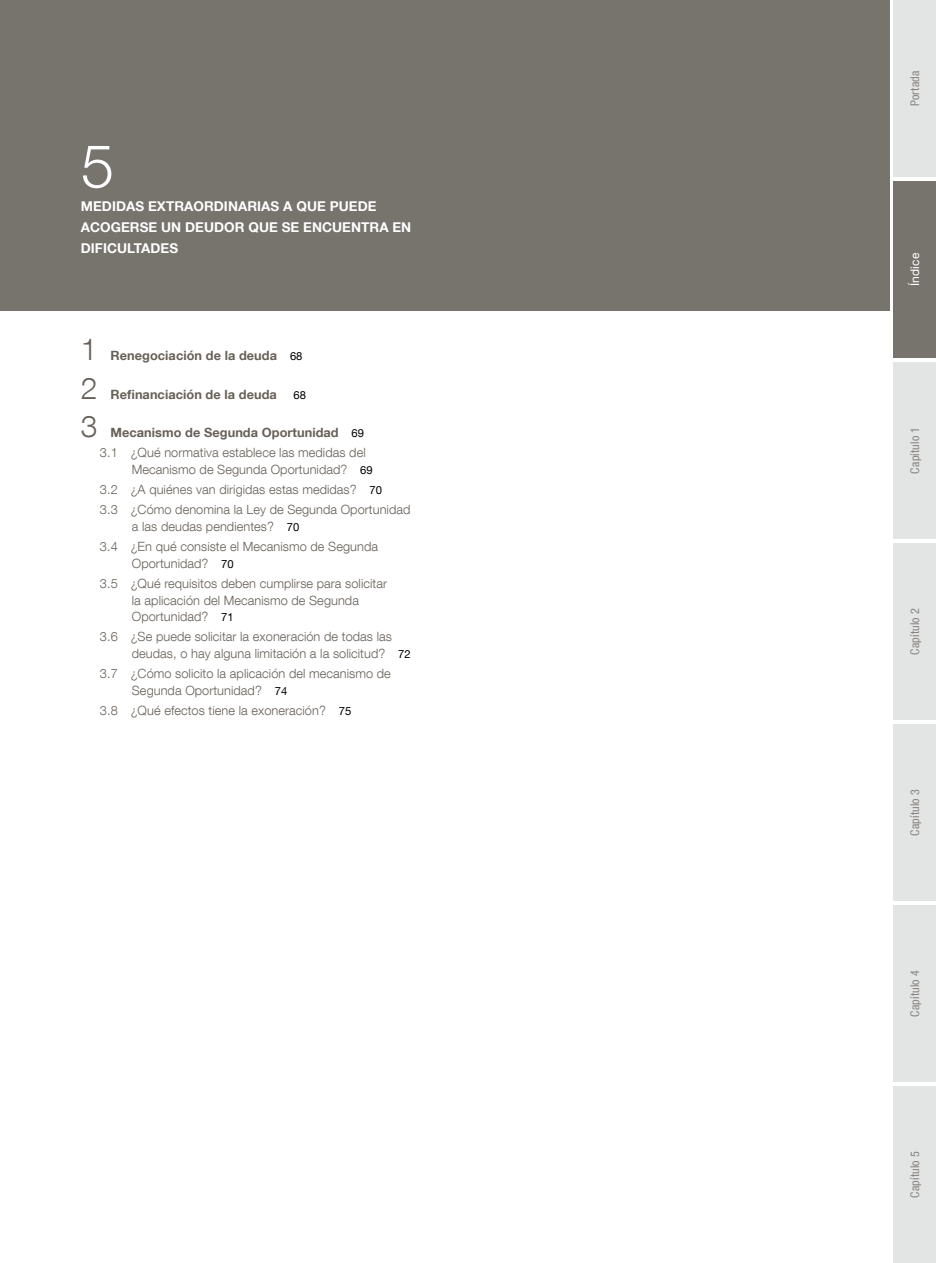
<style>
.page{position:relative;width:936px;height:1263px;background:#fff}
.page>*{position:absolute;margin:0;border:0;box-sizing:border-box;transform-origin:0 0}
.Indice_nº_cap{font:300 60px "Bd E Neue Helvetica";color:#fff}
.t1{font:300 30px "Bd E Neue Helvetica";color:#676058}
.Indice_titulo_cap{font:700 13.5px/21px "Bd E Neue Helvetica";letter-spacing:.005em;color:#fff}
.t2{font:300 12.75px/16.5px "Bd E Neue Helvetica";letter-spacing:.005em;color:#676058}
.t3{font:700 12.75px "Bd E Neue Helvetica";letter-spacing:.005em;color:#676058}
.t4{font:condensed 12px "Bd E Neue Helvetica";letter-spacing:.015em;color:#86837e}
.t5{font:12px "Bd E Neue Helvetica";letter-spacing:.02em;color:#fff}
.t6{font:11.25px "Bd E Neue Helvetica";color:#000}
.s1{font-weight:400;font-size:11.25px;color:#000}
</style>
<div class="page">
<div style="left:0;top:0;width:889px;height:310px;background:#77736d"></div>
<div style="left:893px;top:0;width:42px;height:177px;background:#e3e4e4"></div>
<div style="left:893px;top:181px;width:42px;height:177px;background:#77736d"></div>
<div style="left:893px;top:362px;width:42px;height:177px;background:#e3e4e4"></div>
<div style="left:893px;top:543px;width:42px;height:177px;background:#e3e4e4"></div>
<div style="left:893px;top:724px;width:42px;height:177px;background:#e3e4e4"></div>
<div style="left:893px;top:905px;width:42px;height:177px;background:#e3e4e4"></div>
<div style="left:893px;top:1086px;width:42px;height:177px;background:#e3e4e4"></div>
<p class="Indice_nº_cap" style="left:81px;top:129px;width:35px">5</p>
<p class="Indice_titulo_cap" style="left:81px;top:196px;width:332px">MEDIDAS EXTRAORDINARIAS A QUE PUEDE<br>ACOGERSE UN DEUDOR QUE SE ENCUENTRA EN<br>DIFICULTADES</p>
<p class="t1" style="left:81px;top:331px;width:18px">1</p>
<p class="t3" style="left:110px;top:347px;width:193px">Renegociación de la deuda <span class="s1">68</span></p>
<p class="t1" style="left:81px;top:369px;width:18px">2</p>
<p class="t3" style="left:110px;top:386px;width:168px">Refinanciación de la deuda</p>
<p class="t6" style="left:293px;top:388px;width:14px">68</p>
<p class="t1" style="left:81px;top:408px;width:18px">3</p>
<p class="t3" style="left:110px;top:424px;width:255px">Mecanismo de Segunda Oportunidad <span class="s1">69</span></p>
<p class="t2" style="left:132px;top:444px;width:242px;text-indent:-32px">3.1 ¿Qué normativa establece las medidas del<br>Mecanismo de Segunda Oportunidad? <span class="s1">69</span></p>
<p class="t2" style="left:100px;top:481px;width:283px">3.2 ¿A quiénes van dirigidas estas medidas? <span class="s1">70</span></p>
<p class="t2" style="left:132px;top:501px;width:280px;text-indent:-32px">3.3 ¿Cómo denomina la Ley de Segunda Oportunidad a las deudas pendientes? <span class="s1">70</span></p>
<p class="t2" style="left:132px;top:538px;width:247px;text-indent:-32px">3.4 ¿En qué consiste el Mecanismo de Segunda<br>Oportunidad? <span class="s1">70</span></p>
<p class="t2" style="left:132px;top:575px;width:257px;text-indent:-32px">3.5 ¿Qué requisitos deben cumplirse para solicitar la aplicación del Mecanismo de Segunda<br>Oportunidad? <span class="s1">71</span></p>
<p class="t2" style="left:132px;top:628px;width:280px;text-indent:-32px">3.6 ¿Se puede solicitar la exoneración de todas las deudas, o hay alguna limitación a la solicitud? <span class="s1">72</span></p>
<p class="t2" style="left:132px;top:665px;width:260px;text-indent:-32px">3.7 ¿Cómo solicito la aplicación del mecanismo de<br>Segunda Oportunidad? <span class="s1">74</span></p>
<p class="t2" style="left:100px;top:702px;width:253px">3.8 ¿Qué efectos tiene la exoneración? <span class="s1">75</span></p>
<p class="t4" style="left:907px;top:106px;width:37px;rotate:-90deg">Portada</p>
<p class="t5" style="left:907px;top:286px;width:35px;rotate:-90deg">Índice</p>
<p class="t4" style="left:907px;top:474px;width:48px;rotate:-90deg">Capítulo 1</p>
<p class="t4" style="left:907px;top:655px;width:48px;rotate:-90deg">Capítulo 2</p>
<p class="t4" style="left:907px;top:836px;width:48px;rotate:-90deg">Capítulo 3</p>
<p class="t4" style="left:907px;top:1017px;width:48px;rotate:-90deg">Capítulo 4</p>
<p class="t4" style="left:907px;top:1198px;width:48px;rotate:-90deg">Capítulo 5</p>
</div>
